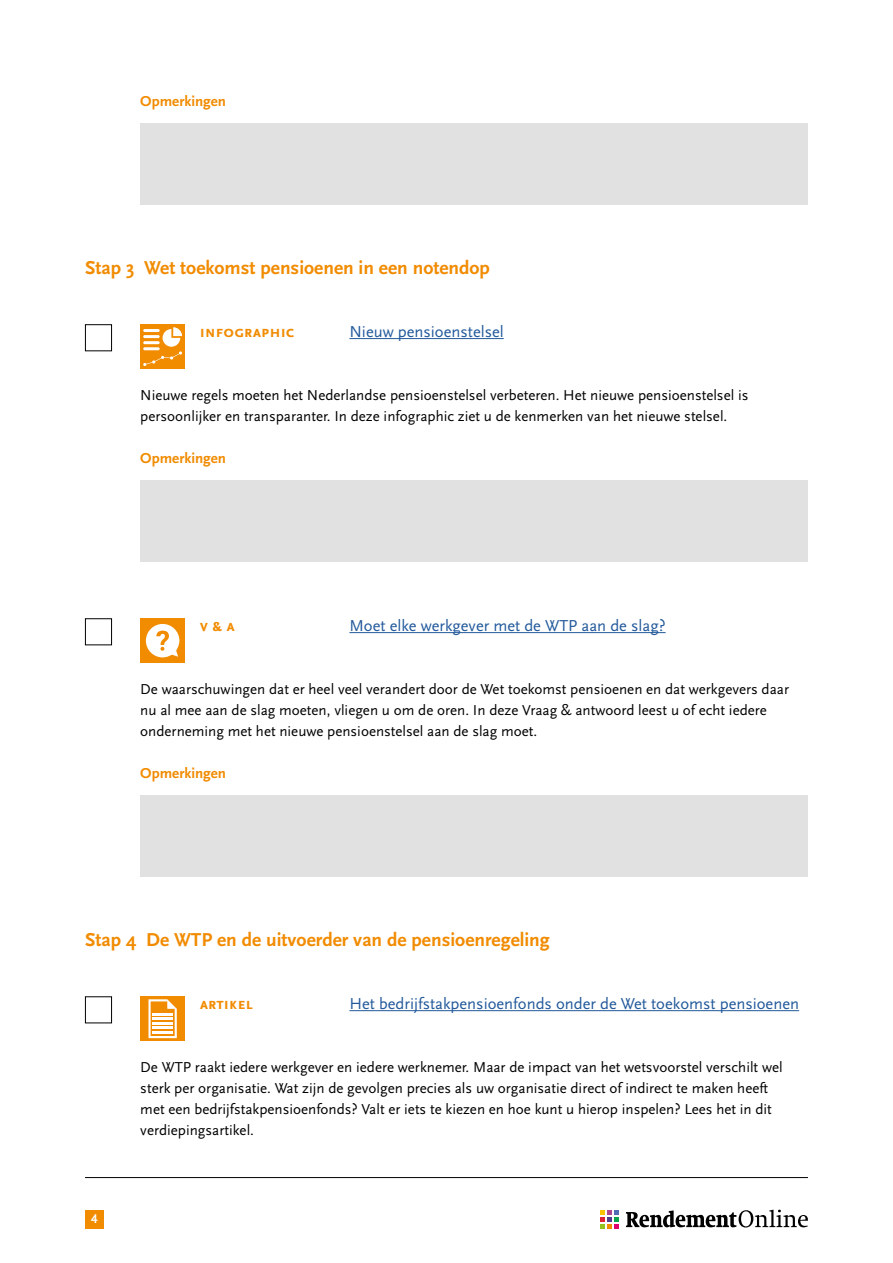
<style>
.page{position:relative;width:893px;height:1263px;background:#fff}
.page>*{position:absolute;margin:0;border:0;box-sizing:border-box;transform-origin:0 0}
.t1{font:700 19.5px "Scala Sans OT";color:#f18b00}
.t2{font:16.5px "Scala Sans OT";color:#22599b}
.t3{font:700 16.5px "Scala Sans OT";color:#f18b00}
.t4{font:15px/21px "Scala Sans OT";color:#000}
.t5{font:700 15px "Scala Sans OT";color:#f18b00}
.t6{font:700 13.5px "Scala Sans OT";color:#fff}
</style>
<div class="page">
<hr style="left:85px;top:1177px;width:723px;height:1px;background:#000">
<div style="left:85px;top:1210px;width:18px;height:18px;background:#f18b00"></div>
<svg style="left:626px;top:1209px;width:182px;height:18px"></svg>
<svg style="left:601px;top:1210px;width:18px;height:19px"></svg>
<hr style="left:349px;top:338px;width:155px;height:1px;background:#22599b">
<hr style="left:349px;top:632px;width:317px;height:1px;background:#22599b">
<hr style="left:349px;top:1010px;width:450px;height:1px;background:#22599b">
<div style="left:140px;top:123px;width:668px;height:81px;background:#e1e1e1"></div>
<div style="left:140px;top:480px;width:668px;height:81px;background:#e1e1e1"></div>
<div style="left:140px;top:795px;width:668px;height:81px;background:#e1e1e1"></div>
<div style="left:85px;top:324px;width:27px;height:27px;border:1px solid #000"></div>
<div style="left:140px;top:324px;width:45px;height:45px;background:#f18b00"></div>
<svg style="left:143px;top:327px;width:39px;height:39px"></svg>
<hr style="left:143px;top:347px;width:17px;height:3px;background:#fff;border-radius:2px">
<div style="left:85px;top:618px;width:27px;height:27px;border:1px solid #000"></div>
<div style="left:140px;top:618px;width:45px;height:45px;background:#f18b00"></div>
<svg style="left:146px;top:624px;width:33px;height:33px"></svg>
<div style="left:85px;top:996px;width:27px;height:27px;border:1px solid #000"></div>
<div style="left:140px;top:996px;width:45px;height:45px;background:#f18b00"></div>
<svg style="left:148px;top:999px;width:29px;height:39px"></svg>
<hr style="left:153px;top:1027px;width:20px;height:2px;background:#fff">
<hr style="left:153px;top:1018px;width:20px;height:2px;background:#fff">
<hr style="left:153px;top:1022px;width:20px;height:2px;background:#fff">
<hr style="left:153px;top:1013px;width:20px;height:2px;background:#fff">
<hr style="left:153px;top:1031px;width:20px;height:3px;background:#fff">
<p class="t5" style="left:140px;top:93px;width:87px">Opmerkingen</p>
<h1 class="t1" style="left:85px;top:257px;width:407px">Stap 3 Wet toekomst pensioenen in een notendop</h1>
<p class="t3" style="left:200px;top:322px;width:96px">INFOGRAPHIC</p>
<p class="t2" style="left:349px;top:323px;width:156px">Nieuw pensioenstelsel</p>
<p class="t4" style="left:140px;top:385px;width:610px">Nieuwe regels moeten het Nederlandse pensioenstelsel verbeteren. Het nieuwe pensioenstelsel is persoonlijker en transparanter. In deze infographic ziet u de kenmerken van het nieuwe stelsel.</p>
<p class="t5" style="left:140px;top:450px;width:87px">Opmerkingen</p>
<p class="t3" style="left:200px;top:616px;width:37px">V &amp; A</p>
<p class="t2" style="left:349px;top:617px;width:318px">Moet elke werkgever met de WTP aan de slag?</p>
<p class="t4" style="left:140px;top:679px;width:650px">De waarschuwingen dat er heel veel verandert door de Wet toekomst pensioenen en dat werkgevers daar nu al mee aan de slag moeten, vliegen u om de oren. In deze Vraag &amp; antwoord leest u of echt iedere onderneming met het nieuwe pensioenstelsel aan de slag moet.</p>
<p class="t5" style="left:140px;top:765px;width:87px">Opmerkingen</p>
<h1 class="t1" style="left:85px;top:929px;width:466px">Stap 4 De WTP en de uitvoerder van de pensioenregeling</h1>
<p class="t3" style="left:200px;top:994px;width:55px">ARTIKEL</p>
<p class="t2" style="left:349px;top:995px;width:451px">Het bedrijfstakpensioenfonds onder de Wet toekomst pensioenen</p>
<p class="t6" style="left:91px;top:1211px;width:8px">4</p>
<p class="t4" style="left:140px;top:1057px;width:644px">De WTP raakt iedere werkgever en iedere werknemer. Maar de impact van het wetsvoorstel verschilt wel sterk per organisatie. Wat zijn de gevolgen precies als uw organisatie direct of indirect te maken heeft met een bedrijfstakpensioenfonds? Valt er iets te kiezen en hoe kunt u hierop inspelen? Lees het in dit verdiepingsartikel.</p>
</div>
